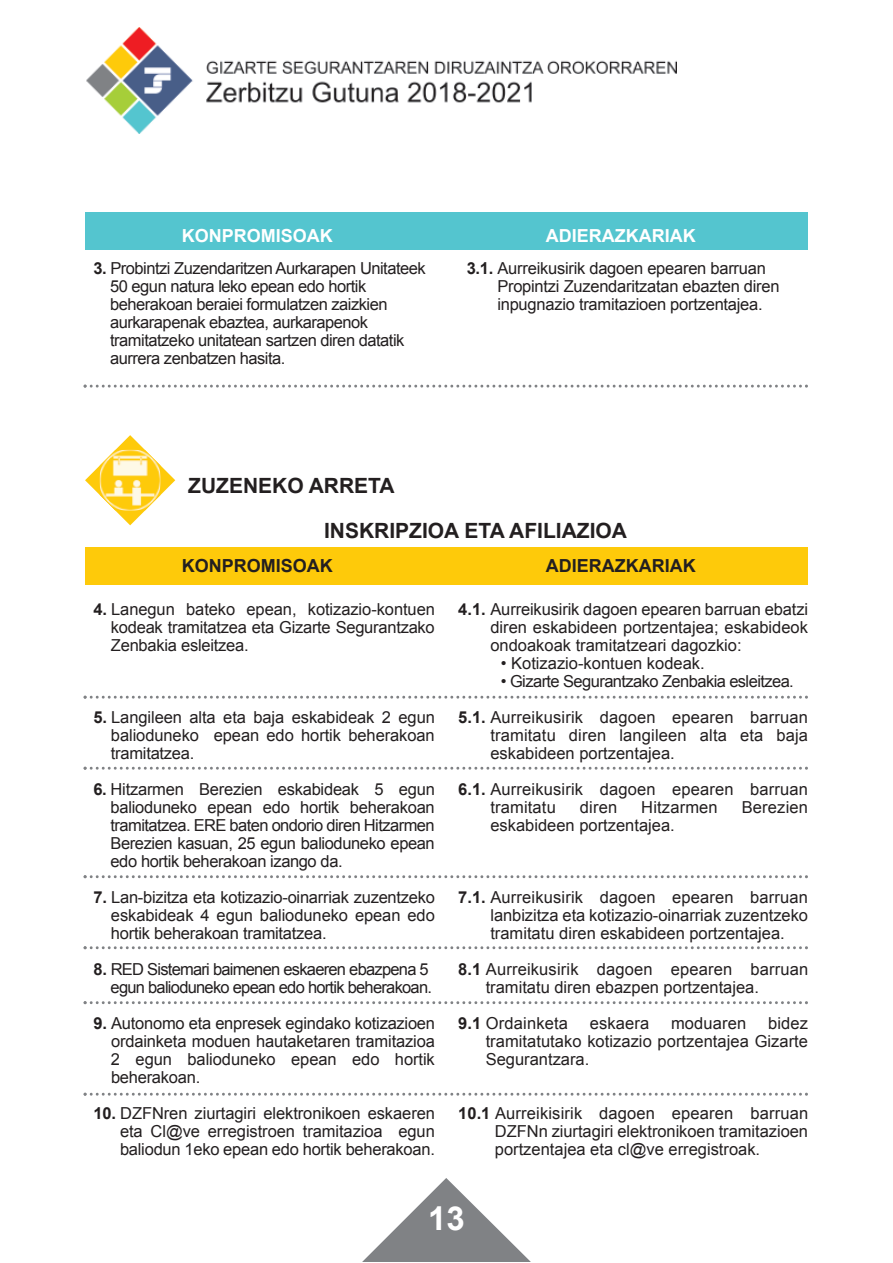
<style>
.page{position:relative;width:893px;height:1263px;background:#fff}
.page>*{position:absolute;margin:0;border:0;box-sizing:border-box;transform-origin:0 0}
.t1{font:700 33px "Arial";color:#fff}
.t2{font:700 21px/45px "Arial";color:#231f20}
.t3{font:700 18px "Arial";color:#fff}
.t4{font:700 18px "Arial";color:#231f20}
.t5{font:16.5px/18px "Arial";letter-spacing:-.015em;color:#231f20;text-align:justify}
.t6{font:16.5px/18px "Arial";letter-spacing:.01em;color:#231f20}
.t7{font:16.5px/18px "Arial";letter-spacing:-.045em;color:#231f20;text-align:right}
.t8{font:16.5px/36px "Arial";letter-spacing:-.035em;color:#231f20}
.t9{font:16.5px/18px "Arial";letter-spacing:.005em;color:#231f20}
.s1{font-weight:700}
</style>
<div class="page">
<div style="left:85px;top:213px;width:723px;height:37px;background:#54c5cf"></div>
<div style="left:85px;top:548px;width:723px;height:37px;background:#feca0a"></div>
<img style="left:86px;top:28px;width:590px;height:106px">
<svg style="left:362px;top:1178px;width:169px;height:84px"></svg>
<svg style="left:84px;top:385px;width:724px;height:3px"></svg>
<svg style="left:84px;top:1001px;width:724px;height:3px"></svg>
<svg style="left:84px;top:1093px;width:724px;height:3px"></svg>
<svg style="left:84px;top:696px;width:724px;height:3px"></svg>
<svg style="left:84px;top:767px;width:724px;height:3px"></svg>
<svg style="left:84px;top:875px;width:724px;height:3px"></svg>
<svg style="left:84px;top:946px;width:724px;height:3px"></svg>
<svg style="left:85px;top:435px;width:90px;height:90px"></svg>
<img style="left:100px;top:450px;width:60px;height:60px">
<p class="t3" style="left:182px;top:226px;width:153px">KONPROMISOAK</p>
<p class="t3" style="left:546px;top:226px;width:151px">ADIERAZKARIAK</p>
<p class="t5" style="left:110px;top:259px;width:317px;text-align:left;text-indent:-17px"><span class="s1">3.</span> Probintzi Zuzendaritzen Aurkarapen Unitateek 50 egun natura leko epean edo hortik beherakoan beraiei formulatzen zaizkien aurkarapenak ebaztea, aurkarapenok tramitatzeko unitatean sartzen diren datatik aurrera zenbatzen hasita.</p>
<p class="t5" style="left:497px;top:259px;width:284px;text-align:left;text-indent:-31px"><span class="s1">3.1.</span> Aurreikusirik dagoen epearen barruan<br>Propintzi Zuzendaritzatan ebazten diren inpugnazio tramitazioen portzentajea.</p>
<p class="t2" style="left:324px;top:463px;width:304px;text-indent:-136px">ZUZENEKO ARRETA<br>INSKRIPZIOA ETA AFILIAZIOA</p>
<p class="t4" style="left:182px;top:556px;width:153px">KONPROMISOAK</p>
<p class="t4" style="left:546px;top:556px;width:151px">ADIERAZKARIAK</p>
<p class="t5" style="left:111px;top:600px;width:326px;text-indent:-17px"><span class="s1">4.</span> Lanegun bateko epean, kotizazio-kontuen kodeak tramitatzea eta Gizarte Segurantzako Zenbakia esleitzea.</p>
<p class="t5" style="left:111px;top:708px;width:326px;text-indent:-17px"><span class="s1">5.</span> Langileen alta eta baja eskabideak 2 egun balioduneko epean edo hortik beherakoan tramitatzea.</p>
<p class="t5" style="left:111px;top:780px;width:326px;text-indent:-17px"><span class="s1">6.</span> Hitzarmen Berezien eskabideak 5 egun balioduneko epean edo hortik beherakoan tramitatzea. ERE baten ondorio diren Hitzarmen Berezien kasuan, 25 egun balioduneko epean edo hortik beherakoan izango da.</p>
<p class="t5" style="left:111px;top:888px;width:326px;text-indent:-17px"><span class="s1">7.</span> Lan-bizitza eta kotizazio-oinarriak zuzentzeko eskabideak 4 egun balioduneko epean edo hortik beherakoan tramitatzea.</p>
<p class="t7" style="left:94px;top:960px;width:340px"><span class="s1">8.</span> RED Sistemari baimenen eskaeren ebazpena 5 egun balioduneko epean edo hortik beherakoan.</p>
<p class="t5" style="left:111px;top:1014px;width:326px;text-indent:-17px"><span class="s1">9.</span> Autonomo eta enpresek egindako kotizazioen ordainketa moduen hautaketaren tramitazioa 2 egun balioduneko epean edo hortik beherakoan.</p>
<p class="t5" style="left:120px;top:1104px;width:316px;text-indent:-26px"><span class="s1">10.</span> DZFNren ziurtagiri elektronikoen eskaeren eta Cl@ve erregistroen tramitazioa egun baliodun 1eko epean edo hortik beherakoan.</p>
<p class="t5" style="left:490px;top:600px;width:319px;text-indent:-32px"><span class="s1">4.1.</span> Aurreikusirik dagoen epearen barruan ebatzi diren eskabideen portzentajea; eskabideok ondoakoak tramitatzeari dagozkio:</p>
<p class="t5" style="left:501px;top:654px;width:205px">• Kotizazio-kontuen kodeak.</p>
<p class="t8" style="left:458px;top:663px;width:351px;text-indent:43px">• Gizarte Segurantzako Zenbakia esleitzea.<br><span class="s1">5.1.</span> Aurreikusirik dagoen epearen barruan</p>
<p class="t6" style="left:490px;top:726px;width:319px">tramitatu diren langileen alta eta baja eskabideen portzentajea.</p>
<p class="t6" style="left:490px;top:780px;width:319px;text-indent:-32px"><span class="s1">6.1.</span> Aurreikusirik dagoen epearen barruan tramitatu</p>
<p class="t5" style="left:580px;top:798px;width:39px">diren</p>
<p class="t6" style="left:641px;top:798px;width:78px">Hitzarmen</p>
<p class="t6" style="left:742px;top:798px;width:68px">Berezien</p>
<p class="t5" style="left:490px;top:816px;width:186px">eskabideen portzentajea.</p>
<p class="t5" style="left:490px;top:888px;width:319px;text-indent:-32px"><span class="s1">7.1.</span> Aurreikusirik dagoen epearen barruan lanbizitza eta kotizazio-oinarriak zuzentzeko tramitatu diren eskabideen portzentajea.</p>
<p class="t9" style="left:486px;top:960px;width:324px;text-indent:-27px"><span class="s1">8.1</span> Aurreikusirik dagoen epearen barruan tramitatu diren ebazpen portzentajea.</p>
<p class="t6" style="left:458px;top:1014px;width:111px"><span class="s1">9.1</span> Ordainketa</p>
<p class="t6" style="left:590px;top:1014px;width:61px">eskaera</p>
<p class="t6" style="left:671px;top:1014px;width:77px">moduaren</p>
<p class="t5" style="left:486px;top:1014px;width:324px;text-indent:282px">bidez tramitatutako kotizazio portzentajea Gizarte Segurantzara.</p>
<p class="t5" style="left:495px;top:1104px;width:315px;text-indent:-37px"><span class="s1">10.1</span> Aurreikisirik dagoen epearen barruan DZFNn ziurtagiri elektronikoen tramitazioen portzentajea eta cl@ve erregistroak.</p>
<h1 class="t1" style="left:428px;top:1200px;width:38px">13</h1>
</div>
